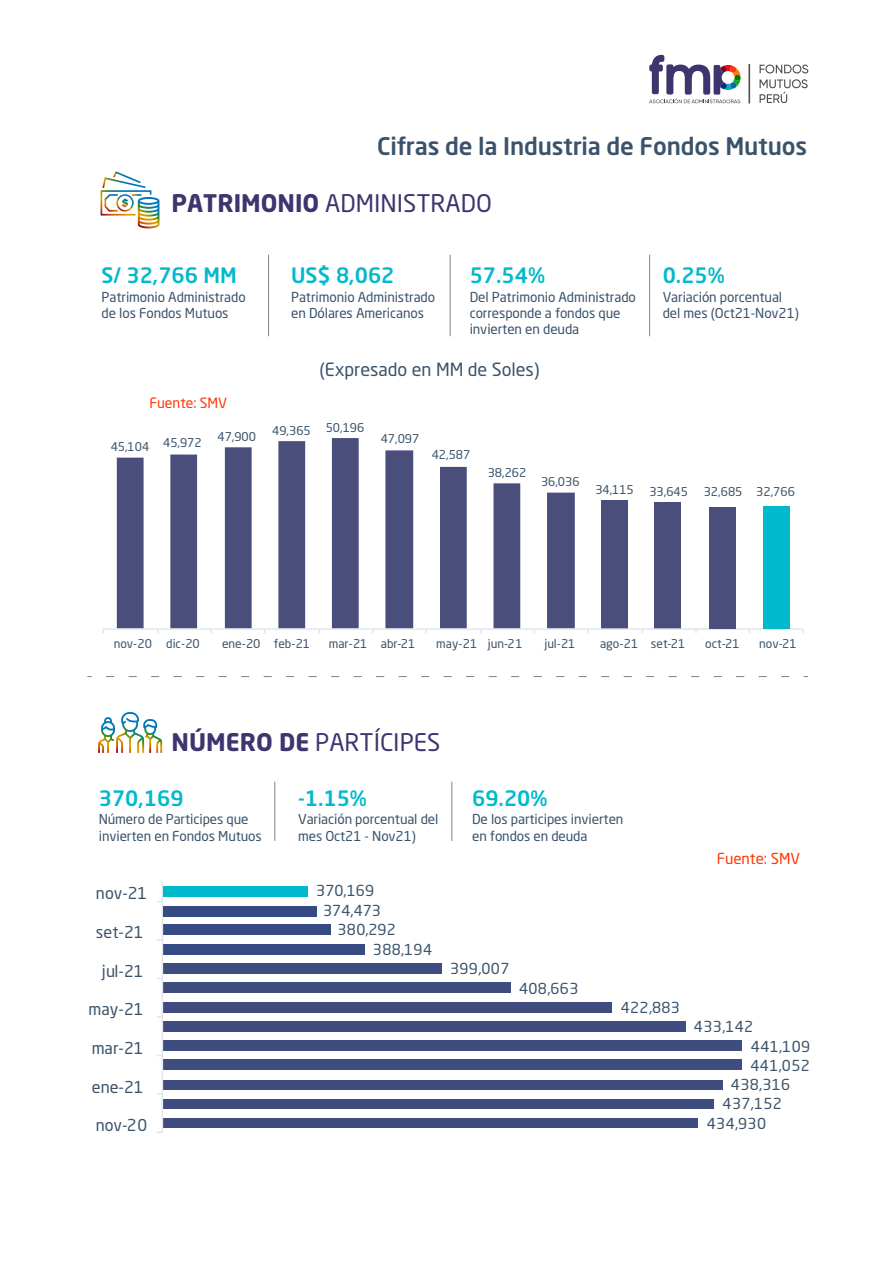
<style>
.page{position:relative;width:893px;height:1263px;background:#fff}
.page>*{position:absolute;margin:0;border:0;box-sizing:border-box;transform-origin:0 0}
.t1{font:24px "Neo Sans Std";color:#3c356e}
.t2{font:500 24px "Neo Sans Std";letter-spacing:-.01em;color:#3a536b}
.t3{font:500 21px "Neo Sans Std";color:#00b9cc}
.t4{font:18px "Neo Sans Std";color:#3a536b}
.t5{font:16.2px "Neo Sans Std";color:#3a536b}
.t6{font:15px "Neo Sans Std";letter-spacing:.025em;color:#3a536b}
.t7{font:15px "Neo Sans Std";color:#ff3700}
.t8{font:13.95px "Neo Sans Std";color:#ff3700}
.t9{font:13.5px/16.2px "Neo Sans Std";letter-spacing:-.01em;color:#3a536b}
.t10{font:12px "Neo Sans Std";letter-spacing:-.005em;color:#3a536b}
.s1{font-weight:700}
</style>
<div class="page">
<hr style="left:268px;top:255px;width:1px;height:81px;background:#818181">
<hr style="left:450px;top:255px;width:1px;height:81px;background:#818181">
<hr style="left:649px;top:255px;width:1px;height:81px;background:#818181">
<hr style="left:274px;top:782px;width:1px;height:59px;background:#818181">
<svg style="left:106px;top:676px;width:684px;height:1px"></svg>
<hr style="left:451px;top:782px;width:1px;height:59px;background:#818181">
<img style="left:101px;top:172px;width:58px;height:56px">
<svg style="left:98px;top:712px;width:64px;height:41px"></svg>
<svg style="left:760px;top:65px;width:48px;height:8px"></svg>
<svg style="left:760px;top:79px;width:48px;height:24px"></svg>
<svg style="left:649px;top:54px;width:92px;height:49px"></svg>
<div style="left:749px;top:64px;width:1px;height:39px;border:1px solid #4c4c4c"></div>
<div style="left:602px;top:500px;width:26px;height:128px;background:#494e7b"></div>
<div style="left:654px;top:502px;width:27px;height:126px;background:#494e7b"></div>
<svg style="left:117px;top:438px;width:458px;height:190px"></svg>
<hr style="left:103px;top:628px;width:700px;height:2px;background:#dfe6ec">
<div style="left:709px;top:507px;width:26px;height:121px;background:#494e7b"></div>
<div style="left:763px;top:506px;width:26px;height:122px;background:#00b9cc"></div>
<div style="left:163px;top:1118px;width:535px;height:9px;background:#3f4c80"></div>
<div style="left:163px;top:1099px;width:551px;height:9px;background:#3f4c80"></div>
<div style="left:163px;top:1080px;width:560px;height:9px;background:#3f4c80"></div>
<div style="left:163px;top:1060px;width:579px;height:10px;background:#3f4c80"></div>
<div style="left:163px;top:1040px;width:579px;height:10px;background:#3f4c80"></div>
<div style="left:163px;top:1021px;width:522px;height:10px;background:#3f4c80"></div>
<div style="left:163px;top:1002px;width:449px;height:10px;background:#3f4c80"></div>
<div style="left:163px;top:983px;width:347px;height:10px;background:#3f4c80"></div>
<div style="left:163px;top:963px;width:278px;height:11px;background:#3f4c80"></div>
<div style="left:163px;top:944px;width:201px;height:10px;background:#364b83"></div>
<div style="left:163px;top:925px;width:167px;height:10px;background:#364b83"></div>
<hr style="left:162px;top:882px;width:1px;height:250px;background:#dfe6ec">
<div style="left:163px;top:906px;width:153px;height:10px;background:#364b83"></div>
<div style="left:163px;top:886px;width:145px;height:10px;background:#00b9cc"></div>
<h1 class="t2" style="left:377px;top:131px;width:432px">Cifras de la Industria de Fondos Mutuos</h1>
<h1 class="t1" style="left:172px;top:189px;width:322px"><span class="s1">PATRIMONIO</span> ADMINISTRADO</h1>
<h2 class="t3" style="left:102px;top:262px;width:136px">S/ 32,766 MM</h2>
<h2 class="t3" style="left:291px;top:262px;width:105px">US$ 8,062</h2>
<h2 class="t3" style="left:470px;top:262px;width:77px">57.54%</h2>
<h2 class="t3" style="left:663px;top:262px;width:64px">0.25%</h2>
<p class="t9" style="left:102px;top:289px;width:146px">Patrimonio Administrado de los Fondos Mutuos</p>
<p class="t9" style="left:291px;top:289px;width:146px">Patrimonio Administrado en Dólares Americanos</p>
<p class="t9" style="left:470px;top:289px;width:168px">Del Patrimonio Administrado corresponde a fondos que invierten en deuda</p>
<p class="t9" style="left:663px;top:289px;width:138px">Variación porcentual del mes (Oct21-Nov21)</p>
<h3 class="t4" style="left:319px;top:359px;width:222px">(Expresado en MM de Soles)</h3>
<p class="t8" style="left:149px;top:394px;width:79px">Fuente: SMV</p>
<p class="t10" style="left:111px;top:437px;width:93px">45,104 45,972</p>
<p class="t10" style="left:218px;top:429px;width:40px">47,900</p>
<p class="t10" style="left:272px;top:421px;width:94px">49,365 50,196</p>
<p class="t10" style="left:381px;top:431px;width:40px">47,097</p>
<p class="t10" style="left:432px;top:448px;width:40px">42,587</p>
<p class="t10" style="left:488px;top:465px;width:40px">38,262</p>
<p class="t10" style="left:541px;top:475px;width:40px">36,036</p>
<p class="t10" style="left:595px;top:482px;width:40px">34,115</p>
<p class="t10" style="left:649px;top:484px;width:40px">33,645</p>
<p class="t10" style="left:704px;top:484px;width:40px">32,685</p>
<p class="t10" style="left:756px;top:484px;width:40px">32,766</p>
<p class="t10" style="left:114px;top:636px;width:88px">nov-20 dic-20</p>
<p class="t10" style="left:222px;top:636px;width:90px">ene-20 feb-21</p>
<p class="t10" style="left:329px;top:636px;width:88px">mar-21 abr-21</p>
<p class="t10" style="left:436px;top:636px;width:88px">may-21 jun-21</p>
<p class="t10" style="left:544px;top:636px;width:33px">jul-21</p>
<p class="t10" style="left:600px;top:636px;width:87px">ago-21 set-21</p>
<p class="t10" style="left:705px;top:636px;width:36px">oct-21</p>
<p class="t10" style="left:759px;top:636px;width:39px">nov-21</p>
<h1 class="t1" style="left:172px;top:727px;width:270px"><span class="s1">NÚMERO DE</span> PARTÍCIPES</h1>
<h2 class="t3" style="left:99px;top:785px;width:86px">370,169</h2>
<h2 class="t3" style="left:298px;top:785px;width:70px">-1.15%</h2>
<h2 class="t3" style="left:472px;top:785px;width:77px">69.20%</h2>
<p class="t9" style="left:99px;top:811px;width:164px">Número de Participes que invierten en Fondos Mutuos</p>
<p class="t9" style="left:298px;top:811px;width:142px">Variación porcentual del mes Oct21 - Nov21)</p>
<p class="t9" style="left:472px;top:811px;width:153px">De los participes invierten en fondos en deuda</p>
<p class="t7" style="left:717px;top:850px;width:85px">Fuente: SMV</p>
<p class="t5" style="left:96px;top:883px;width:53px">nov-21</p>
<p class="t6" style="left:316px;top:882px;width:59px">370,169</p>
<p class="t6" style="left:323px;top:901px;width:59px">374,473</p>
<p class="t5" style="left:96px;top:922px;width:49px">set-21</p>
<p class="t6" style="left:337px;top:920px;width:60px">380,292</p>
<p class="t6" style="left:373px;top:940px;width:61px">388,194</p>
<p class="t5" style="left:102px;top:961px;width:43px">jul-21</p>
<p class="t6" style="left:450px;top:960px;width:61px">399,007</p>
<p class="t6" style="left:519px;top:979px;width:61px">408,663</p>
<p class="t5" style="left:89px;top:999px;width:56px">may-21</p>
<p class="t6" style="left:621px;top:998px;width:61px">422,883</p>
<p class="t6" style="left:694px;top:1017px;width:61px">433,142</p>
<p class="t5" style="left:92px;top:1038px;width:53px">mar-21</p>
<p class="t6" style="left:751px;top:1037px;width:61px">441,109</p>
<p class="t6" style="left:750px;top:1056px;width:61px">441,052</p>
<p class="t5" style="left:92px;top:1077px;width:53px">ene-21</p>
<p class="t6" style="left:731px;top:1075px;width:61px">438,316</p>
<p class="t6" style="left:723px;top:1094px;width:61px">437,152</p>
<p class="t5" style="left:96px;top:1115px;width:53px">nov-20</p>
<p class="t6" style="left:707px;top:1114px;width:61px">434,930</p>
</div>
